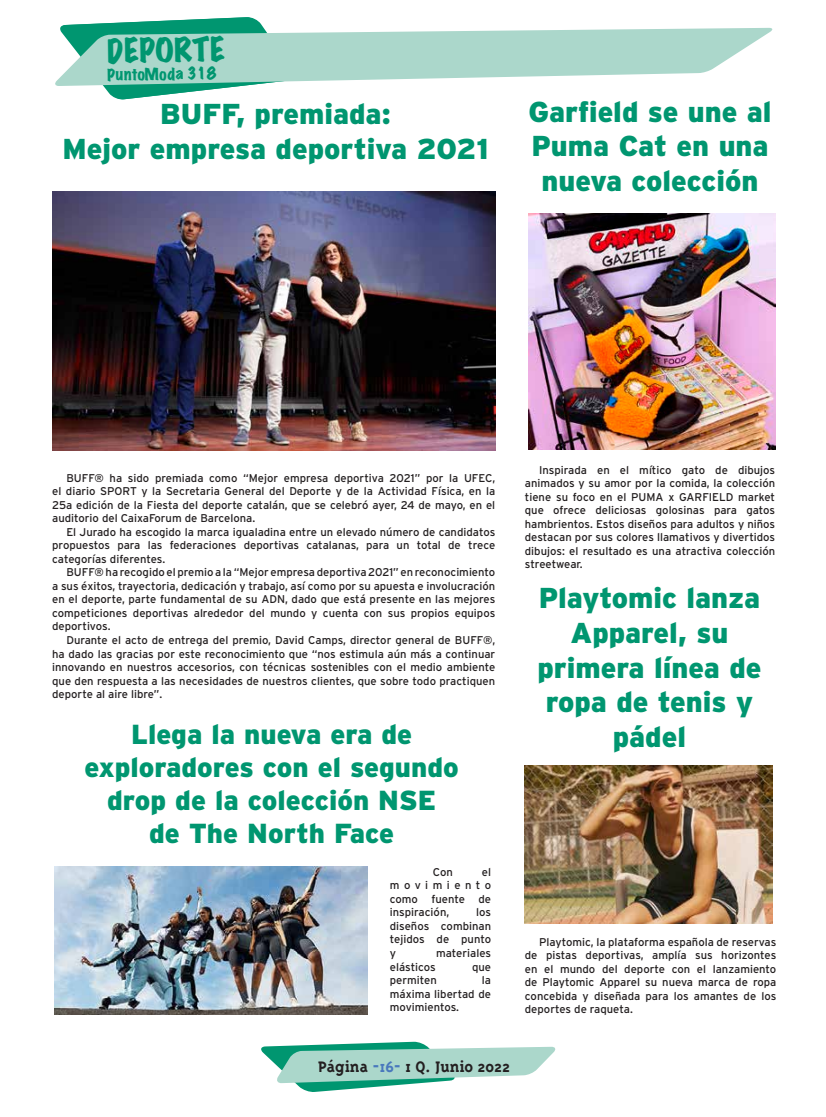
<style>
.page{position:relative;width:826px;height:1117px;background:#fff}
.page>*{position:absolute;margin:0;border:0;box-sizing:border-box;transform-origin:0 0}
.t1{font:expanded 30px "Marker Felt";color:#009670}
.t2{font:900 28.75px/34.5px "Interstate";color:#009670;text-align:center}
.t3{font:900 27.5px/33px "Interstate";color:#009670;text-align:center}
.t4{font:700 17.5px "Triplex Serif";color:#231f20}
.t5{font:expanded 15px "Marker Felt";color:#009670}
.t6{font:11.25px/13.5px "Interstate";color:#231f20;text-align:justify}
.s1{color:#4978bd}
</style>
<div class="page">
<svg style="left:60px;top:17px;width:204px;height:83px"></svg>
<svg style="left:55px;top:28px;width:718px;height:58px;fill:#abd7cb"></svg>
<svg style="left:261px;top:1041px;width:295px;height:51px"></svg>
<img style="left:54px;top:866px;width:313px;height:148px">
<img style="left:52px;top:191px;width:443px;height:259px">
<img style="left:525px;top:765px;width:247px;height:157px">
<img style="left:528px;top:213px;width:247px;height:236px">
<h1 class="t1" style="left:107px;top:29px;width:119px;rotate:-1deg">DEPORTE</h1>
<h3 class="t5" style="left:107px;top:64px;width:110px;rotate:-1deg">PuntoModa 318</h3>
<h2 class="t2" style="left:63px;top:97px;width:427px">BUFF, premiada:<br>Mejor empresa deportiva 2021</h2>
<h2 class="t2" style="left:528px;top:94px;width:245px">Garfield se une al<br>Puma Cat en una nueva colección</h2>
<p class="t6" style="left:52px;top:471px;width:444px;text-indent:14px">BUFF® ha sido premiada como “Mejor empresa deportiva 2021” por la UFEC, el diario SPORT y la Secretaria General del Deporte y de la Actividad Física, en la 25a edición de la Fiesta del deporte catalán, que se celebró ayer, 24 de mayo, en el auditorio del CaixaForum de Barcelona.</p>
<p class="t6" style="left:52px;top:525px;width:444px;text-indent:14px">El Jurado ha escogido la marca igualadina entre un elevado número de candidatos propuestos para las federaciones deportivas catalanas, para un total de trece categorías diferentes.</p>
<p class="t6" style="left:52px;top:565px;width:444px;text-indent:14px">BUFF® ha recogido el premio a la “Mejor empresa deportiva 2021” en reconocimiento a sus éxitos, trayectoria, dedicación y trabajo, así como por su apuesta e involucración en el deporte, parte fundamental de su ADN, dado que está presente en las mejores competiciones deportivas alrededor del mundo y cuenta con sus propios equipos deportivos.</p>
<p class="t6" style="left:52px;top:633px;width:444px;text-indent:14px">Durante el acto de entrega del premio, David Camps, director general de BUFF®, ha dado las gracias por este reconocimiento que “nos estimula aún más a continuar innovando en nuestros accesorios, con técnicas sostenibles con el medio ambiente que den respuesta a las necesidades de nuestros clientes, que sobre todo practiquen deporte al aire libre”.</p>
<h3 class="t3" style="left:84px;top:717px;width:376px">Llega la nueva era de exploradores con el segundo drop de la colección NSE<br>de The North Face</h3>
<p class="t6" style="left:433px;top:864px;width:21px">Con</p>
<p class="t6" style="left:390px;top:864px;width:103px;text-indent:92px">el movimiento como fuente de inspiración,</p>
<p class="t6" style="left:390px;top:905px;width:103px;text-indent:86px">los diseños combinan tejidos de punto y</p>
<p class="t6" style="left:436px;top:945px;width:57px">materiales</p>
<p class="t6" style="left:390px;top:959px;width:48px">elásticos</p>
<p class="t6" style="left:472px;top:959px;width:21px">que</p>
<p class="t6" style="left:390px;top:972px;width:48px">permiten</p>
<p class="t6" style="left:390px;top:972px;width:103px;text-indent:92px">la máxima libertad de movimientos.</p>
<p class="t6" style="left:525px;top:463px;width:252px;text-indent:14px">Inspirada en el mítico gato de dibujos animados y su amor por la comida, la colección tiene su foco en el PUMA x GARFIELD market que ofrece deliciosas golosinas para gatos hambrientos. Estos diseños para adultos y niños destacan por sus colores llamativos y divertidos dibujos: el resultado es una atractiva colección streetwear.</p>
<h2 class="t2" style="left:537px;top:580px;width:226px">Playtomic lanza<br>Apparel, su primera línea de ropa de tenis y pádel</h2>
<p class="t6" style="left:525px;top:934px;width:253px;text-indent:14px">Playtomic, la plataforma española de reservas de pistas deportivas, amplía sus horizontes en el mundo del deporte con el lanzamiento de Playtomic Apparel su nueva marca de ropa concebida y diseñada para los amantes de los deportes de raqueta.</p>
<h3 class="t4" style="left:318px;top:1055px;width:193px">Página <span class="s1">-16-</span> 1 Q. Junio 2022</h3>
</div>
